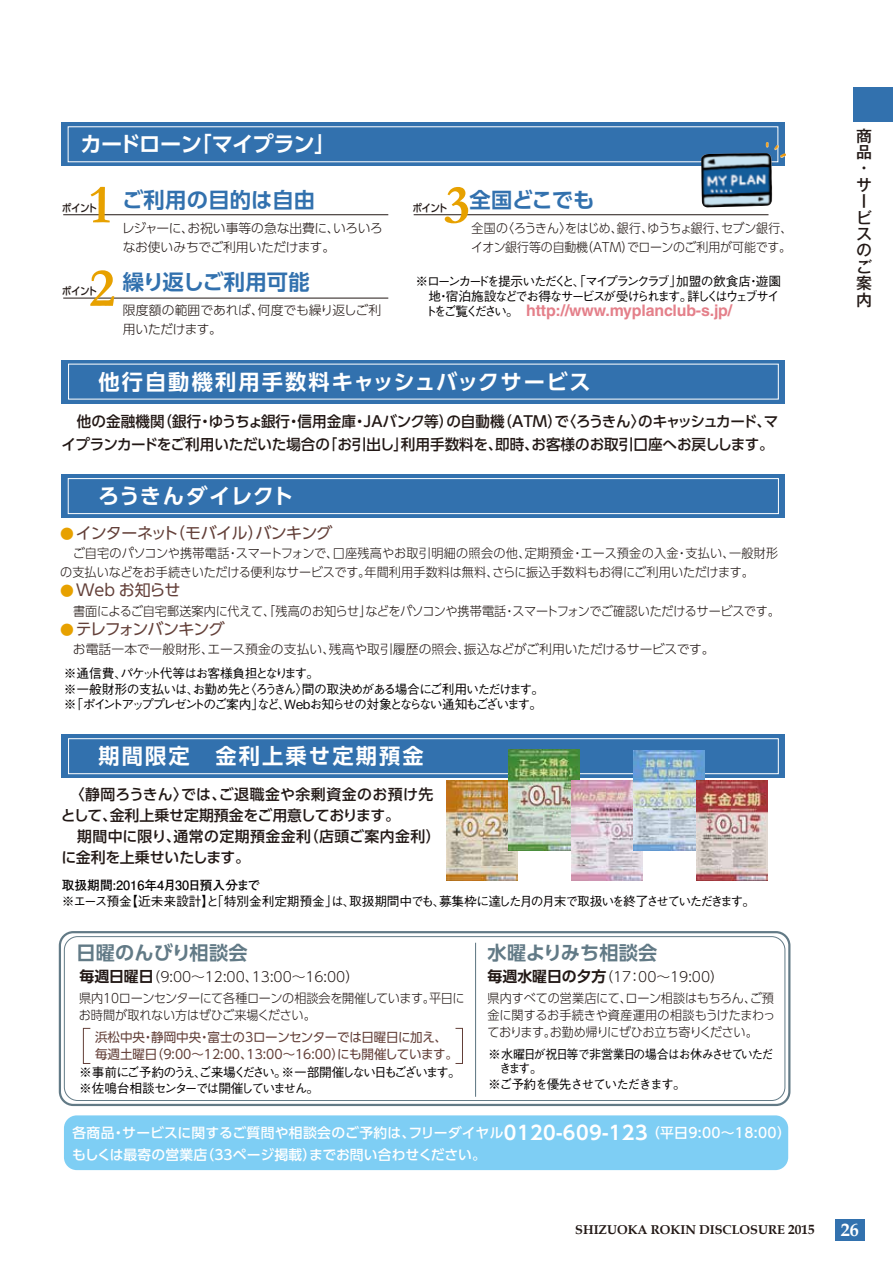
<style>
.page{position:relative;width:893px;height:1263px;background:#fff}
.page>*{position:absolute;margin:0;border:0;box-sizing:border-box;transform-origin:0 0}
.t1{font:700 55.5px "Garamond";color:#e7a100}
.t2{font:700 21.3px "UD Shin Go Pro De";letter-spacing:.085em;color:#fff}
.t3{font:700 21.3px "UD Shin Go Pro De";color:#3271ae}
.t4{font:700 21.3px "UD Shin Go Pro De";letter-spacing:-.035em;color:#fff}
.t5{font:700 21.3px "UD Shin Go Pro De";letter-spacing:.03em;color:#fff}
.t6{font:700 21.3px "UD Shin Go Pro De";letter-spacing:-.025em;color:#3271ae}
.t7{font:700 19.2px "UD Shin Go Pro De";letter-spacing:.005em;color:#627a86}
.t8{font:700 18px "Book Antiqua";color:#fff}
.t9{font:15.9px "UD Shin Go Pro";letter-spacing:-.04em;color:#633f38}
.t10{font:700 15.9px "Helvetica";letter-spacing:-.01em;color:#e4808a}
.t11{font:500 15.9px/16.4px "Gothic MB101 Pro";color:#221815}
.t12{font:500 14.85px/21.3px "UD Shin Go Pro";color:#221815}
.t13{font:500 13.8px/21.3px "UD Shin Go Pro";letter-spacing:.01em;color:#fff}
.t14{font:300 13.8px "UD Shin Go Pro";color:#221815}
.t15{font:300 12.75px/17px "UD Shin Go Pro";letter-spacing:-.01em;color:#221815;scale:.95 1}
.t16{font:500 12.75px/15.3px "Gothic BBB Pro";letter-spacing:-.125em;color:#040000}
.t17{font:500 12.75px/15.3px "Gothic BBB Pro";letter-spacing:-.085em;color:#040000}
.t18{font:12.75px/17px "UD Shin Go Pro";letter-spacing:-.015em;color:#633f38}
.t19{font:300 12.75px/19.2px "UD Shin Go Pro";letter-spacing:-.01em;color:#221815}
.t20{font:500 12.75px/14.9px "Gothic BBB Pro";letter-spacing:-.165em;color:#040000;text-align:right}
.t21{font:300 12.75px/19.2px "UD Shin Go Pro";letter-spacing:-.01em;color:#221815;scale:.94 1}
.t22{font:500 12.75px/15.3px "Gothic BBB Pro";letter-spacing:-.15em;color:#040000}
.t23{font:300 12.75px/17px "UD Shin Go Pro";letter-spacing:-.03em;color:#221815;scale:.95 1}
.t24{font:300 12.75px "UD Shin Go Pro";letter-spacing:.01em;color:#221815}
.t25{font:700 12.75px "Book Antiqua";color:#221815}
.t26{font:500 12.75px "Gothic BBB Pro";letter-spacing:-.105em;color:#040000}
.t27{font:500 12.75px "Gothic BBB Pro";letter-spacing:-.125em;color:#040000;scale:.95 1}
.t28{font:500 10.65px "UD Shin Go Pro";letter-spacing:-.06em;color:#221815;scale:.9 1}
.s1{font-family:"Gothic BBB Pro";font-weight:500;font-size:12.75px;color:#040000}
.s2{font-weight:700;font-size:13.8px;color:#e7a100}
.s3{font-family:"Futo Go B101 Pro";font-weight:700}
.s4{font-family:"UD Shin Go Pro De";font-weight:700;font-size:14.85px}
.s5{font-family:"UD Shin Go Pro De";font-weight:700;font-size:19.2px}
.s6{font-size:13.35px}
</style>
<div class="page">
<div style="left:62px;top:734px;width:723px;height:44px;background:#3271ae"></div>
<div style="left:68px;top:738px;width:711px;height:36px;border:1px solid #fff"></div>
<div style="left:62px;top:360px;width:723px;height:43px;background:#3271ae"></div>
<div style="left:61px;top:123px;width:724px;height:43px;background:#3271ae"></div>
<div style="left:68px;top:126px;width:710px;height:36px;border:1px solid #fff"></div>
<div style="left:61px;top:474px;width:724px;height:44px;background:#3271ae"></div>
<div style="left:68px;top:478px;width:711px;height:36px;border:1px solid #fff"></div>
<img style="left:701px;top:142px;width:85px;height:65px">
<div style="left:64px;top:1115px;width:724px;height:55px;background:#7ecef4;border-radius:13px"></div>
<hr style="left:63px;top:214px;width:325px;height:1px;background:#221815">
<hr style="left:63px;top:298px;width:325px;height:1px;background:#221815">
<hr style="left:414px;top:214px;width:354px;height:1px;background:#221815">
<div style="left:59px;top:931px;width:731px;height:175px;border:2px solid #627a86;border-radius:13px"></div>
<div style="left:64px;top:936px;width:721px;height:165px;border:1px solid #627a86;border-radius:13px"></div>
<hr style="left:475px;top:943px;width:1px;height:154px;background:#627a86">
<div style="left:83px;top:1028px;width:8px;height:36px;border:1px solid #633f38"></div>
<div style="left:455px;top:1028px;width:8px;height:36px;border:1px solid #633f38"></div>
<img style="left:446px;top:780px;width:71px;height:101px">
<img style="left:509px;top:750px;width:71px;height:100px">
<img style="left:571px;top:780px;width:71px;height:101px">
<img style="left:634px;top:750px;width:71px;height:100px">
<img style="left:696px;top:780px;width:71px;height:101px">
<div style="left:835px;top:1219px;width:29px;height:22px;background:#3271ae"></div>
<div style="left:854px;top:87px;width:39px;height:34px;background:#3271ae"></div>
<p class="t4" style="left:80px;top:127px;width:257px">カードローン「マイプラン」</p>
<p class="t1" style="left:89px;top:172px;width:23px">1</p>
<p class="t28" style="left:62px;top:199px;width:41px">ポイント</p>
<p class="t1" style="left:89px;top:255px;width:28px">2</p>
<p class="t28" style="left:62px;top:282px;width:41px">ポイント</p>
<p class="t3" style="left:122px;top:183px;width:194px">ご利用の目的は自由</p>
<p class="t19" style="left:122px;top:218px;width:262px">レジャーに、お祝い事等の急な出費に、いろいろなお使いみちでご利用いただけます。</p>
<p class="t6" style="left:123px;top:265px;width:188px">繰り返しご利用可能</p>
<p class="t19" style="left:123px;top:300px;width:260px">限度額の範囲であれば、何度でも繰り返しご利用いただけます。</p>
<p class="t1" style="left:444px;top:172px;width:28px">3</p>
<p class="t3" style="left:470px;top:183px;width:126px">全国どこでも</p>
<p class="t21" style="left:471px;top:218px;width:343px">全国の〈ろうきん〉をはじめ、銀行、ゆうちょ銀行、セブン銀行、イオン銀行等の自動機（ATM）でローンのご利用が可能です。</p>
<p class="t28" style="left:412px;top:199px;width:41px">ポイント</p>
<p class="t20" style="left:416px;top:272px;width:367px">※ローンカードを提示いただくと、「マイプランクラブ」加盟の飲食店・遊園地・宿泊施設などでお得なサービスが受けられます。詳しくはウェブサイ</p>
<p class="t10" style="left:424px;top:300px;width:309px"><span class="s1">トをご覧ください。　</span>http://www.myplanclub-s.jp/</p>
<p class="t2" style="left:98px;top:364px;width:494px">他行自動機利用手数料キャッシュバックサービス</p>
<p class="t12" style="left:61px;top:409px;width:718px;line-height:23.4px;text-indent:15px">他の金融機関（銀行・ゆうちょ銀行・信用金庫・JAバンク等）の自動機（ATM）で〈ろうきん〉のキャッシュカード、マイプランカードをご利用いただいた場合の「お引出し」利用手数料を、即時、お客様のお取引口座へお戻しします。</p>
<p class="t5" style="left:98px;top:479px;width:197px">ろうきんダイレクト</p>
<p class="t9" style="left:60px;top:520px;width:274px"><span class="s2">●</span> インターネット（モバイル）バンキング</p>
<p class="t15" style="left:60px;top:543px;width:757px;line-height:19.2px;text-indent:13px">ご自宅のパソコンや携帯電話・スマートフォンで、口座残高やお取引明細の照会の他、定期預金・エース預金の入金・支払い、一般財形の支払いなどをお手続きいただける便利なサービスです。年間利用手数料は無料、さらに振込手数料もお得にご利用いただけます。</p>
<p class="t9" style="left:60px;top:577px;width:122px"><span class="s2">●</span>Web お知らせ</p>
<p class="t15" style="left:73px;top:602px;width:745px">書面によるご自宅郵送案内に代えて、「残高のお知らせ」などをパソコンや携帯電話・スマートフォンでご確認いただけるサービスです。</p>
<p class="t9" style="left:60px;top:616px;width:166px"><span class="s2">●</span> テレフォンバンキング</p>
<p class="t24" style="left:60px;top:639px;width:656px">　お電話一本で一般財形、エース預金の支払い、残高や取引履歴の照会、振込などがご利用いただけるサービスです。</p>
<p class="t16" style="left:64px;top:664px;width:482px">※通信費、パケット代等はお客様負担となります。<br>※一般財形の支払いは、お勤め先と〈ろうきん〉間の取決めがある場合にご利用いただけます。※「ポイントアッププレゼントのご案内」など、Webお知らせの対象とならない通知もございます。</p>
<p class="t2" style="left:98px;top:739px;width:327px">期間限定　金利上乗せ定期預金</p>
<p class="t12" style="left:61px;top:783px;width:381px">　〈静岡ろうきん〉では、ご退職金や余剰資金のお預け先として、金利上乗せ定期預金をご用意しております。<br>　期間中に限り、通常の定期預金金利（店頭ご案内金利）に金利を上乗せいたします。</p>
<p class="t17" style="left:62px;top:876px;width:695px"><span class="s3">取扱期間:2016年4月30日預入分まで<br></span>※エース預金【近未来設計】と「特別金利定期預金」は、取扱期間中でも、募集枠に達した月の月末で取扱いを終了させていただきます。</p>
<p class="t7" style="left:76px;top:937px;width:173px">日曜のんびり相談会</p>
<p class="t14" style="left:80px;top:966px;width:281px"><span class="s4">毎週日曜日</span>（9:00～12:00、13:00～16:00）</p>
<p class="t23" style="left:79px;top:990px;width:407px">県内10ローンセンターにて各種ローンの相談会を開催しています。平日にお時間が取れない方はぜひご来場ください。</p>
<p class="t18" style="left:95px;top:1028px;width:364px">浜松中央・静岡中央・富士の3ローンセンターでは日曜日に加え、毎週土曜日（9:00～12:00、13:00～16:00）にも開催しています。</p>
<p class="t22" style="left:79px;top:1063px;width:383px">※事前にご予約のうえ、ご来場ください。※一部開催しない日もございます。※佐鳴台相談センターでは開催していません。</p>
<p class="t7" style="left:488px;top:937px;width:171px">水曜よりみち相談会</p>
<p class="t14" style="left:488px;top:966px;width:238px"><span class="s4">毎週水曜日の夕方</span>（17：00～19:00）</p>
<p class="t15" style="left:487px;top:990px;width:305px;text-align:justify">県内すべての営業店にて、ローン相談はもちろん、ご預金に関するお手続きや資産運用の相談もうけたまわっております。お勤め帰りにぜひお立ち寄りください。</p>
<p class="t16" style="left:488px;top:1045px;width:287px">※水曜日が祝日等で非営業日の場合はお休みさせていただ</p>
<p class="t27" style="left:499px;top:1058px;width:47px">きます。</p>
<p class="t26" style="left:488px;top:1073px;width:199px">※ご予約を優先させていただきます。</p>
<p class="t13" style="left:72px;top:1122px;width:720px">各商品・サービスに関するご質問や相談会のご予約は、フリーダイヤル<span class="s5">0120-609-123</span> （平日9:00～18:00）もしくは最寄の営業店（33ページ掲載）までお問い合わせください。</p>
<p class="t11" style="left:856px;top:125px;width:17px">商品・サービスのご案内</p>
<p class="t25" style="left:575px;top:1222px;width:241px">SHIZUOKA ROKIN DISCLOSURE <span class="s6">2015</span></p>
<p class="t8" style="left:841px;top:1219px;width:20px">26</p>
</div>
